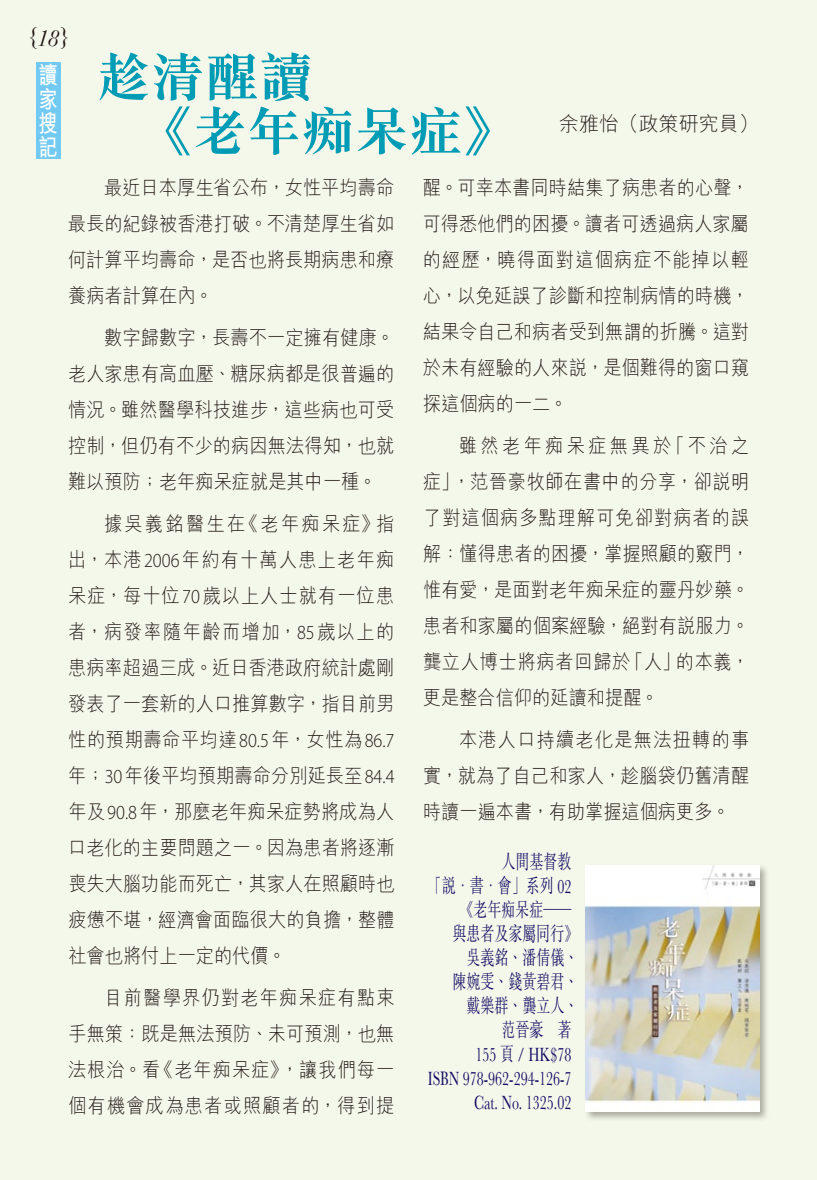
<style>
.page{position:relative;width:817px;height:1180px;background:#fff}
.page>*{position:absolute;margin:0;border:0;box-sizing:border-box;transform-origin:0 0}
.t1{font:700 54px/54px "M Sung HK";color:#009bb4}
.t2{font:700 24px/24px "M Hei HK";color:#fff;text-align:justify;scale:.8 1}
.t3{font:italic 24px "Baskerville";color:#221815}
.t4{font:300 20px/36px "M Hei HK";color:#221815;text-align:justify;scale:.91 1}
.t5{font:300 20px "M Sung HK";color:#100964;scale:.7 1}
.t6{font:20px/24px "Baskerville";color:#100964;text-align:right;scale:.7 1}
.t7{font:300 20px "M Hei HK";color:#221815}
.s1{font-family:"Myriad Pro"}
.s2{font-family:"Baskerville";font-weight:400}
.s3{font-family:"M Sung HK";font-weight:300}
</style>
<div class="page">
<div style="left:0;top:0;width:816px;height:1179px;background:#f4f8ea"></div>
<div style="left:36px;top:62px;width:24px;height:96px;background:#72caf3"></div>
<div style="left:584px;top:863px;width:185px;height:258px;background:#221815;opacity:.35"></div>
<img style="left:585px;top:865px;width:174px;height:246px">
<p class="t3" style="left:27px;top:22px;width:44px">{18}</p>
<p class="t2" style="left:39px;top:61px;width:25px">讀家搜記</p>
<h1 class="t1" style="left:138px;top:48px;width:380px;text-indent:-42px">趁清醒讀<br>《老年痴呆症》</h1>
<p class="t7" style="left:558px;top:109px;width:201px">余雅怡（政策研究員）</p>
<p class="t4" style="left:68px;top:169px;width:360px;text-indent:36px">最近日本厚生省公布，女性平均壽命最長的紀錄被香港打破。不清楚厚生省如何計算平均壽命，是否也將長期病患和療養病者計算在內。</p>
<p class="t4" style="left:68px;top:319px;width:360px;text-indent:36px">數字歸數字，長壽不一定擁有健康。老人家患有高血壓、糖尿病都是很普遍的情況。雖然醫學科技進步，這些病也可受控制，但仍有不少的病因無法得知，也就難以預防；老年痴呆症就是其中一種。</p>
<p class="t4" style="left:68px;top:504px;width:360px;text-indent:36px">據吳義銘醫生在《老年痴呆症》指出，本港<span class="s1">2006</span>年約有十萬人患上老年痴呆症，每十位<span class="s1">70</span>歲以上人士就有一位患者，病發率隨年齡而增加，<span class="s1">85</span>歲以上的患病率超過三成。近日香港政府統計處剛發表了一套新的人口推算數字，指目前男性的預期壽命平均達<span class="s1">80.5</span>年，女性為<span class="s1">86.7</span>年；<span class="s1">30</span>年後平均預期壽命分別延長至<span class="s1">84.4</span>年及<span class="s1">90.8</span>年，那麼老年痴呆症勢將成為人口老化的主要問題之一。因為患者將逐漸喪失大腦功能而死亡，其家人在照顧時也疲憊不堪，經濟會面臨很大的負擔，整體社會也將付上一定的代價。</p>
<p class="t4" style="left:68px;top:978px;width:360px;text-indent:36px">目前醫學界仍對老年痴呆症有點束手無策：既是無法預防、未可預測，也無法根治。看《老年痴呆症》，讓我們每一個有機會成為患者或照顧者的，得到提</p>
<p class="t4" style="left:422px;top:169px;width:360px">醒。可幸本書同時結集了病患者的心聲，可得悉他們的困擾。讀者可透過病人家屬的經歷，曉得面對這個病症不能掉以輕心，以免延誤了診斷和控制病情的時機，結果令自己和病者受到無謂的折騰。這對於未有經驗的人來說，是個難得的窗口窺探這個病的一二。</p>
<p class="t4" style="left:423px;top:427px;width:360px;text-indent:36px">雖然老年痴呆症無異於「不治之症」，范晉豪牧師在書中的分享，卻說明了對這個病多點理解可免卻對病者的誤解：懂得患者的困擾，掌握照顧的竅門，惟有愛，是面對老年痴呆症的靈丹妙藥。患者和家屬的個案經驗，絕對有說服力。龔立人博士將病者回歸於「人」的本義，更是整合信仰的延讀和提醒。</p>
<p class="t4" style="left:423px;top:720px;width:360px;text-indent:36px">本港人口持續老化是無法扭轉的事實，就為了自己和家人，趁腦袋仍舊清醒時讀一遍本書，有助掌握這個病更多。</p>
<p class="t5" style="left:501px;top:847px;width:101px">人間基督教</p>
<p class="t5" style="left:428px;top:871px;width:206px">「說．書．會」系列 <span class="s2">02</span></p>
<p class="t5" style="left:459px;top:895px;width:161px">《老年痴呆症──</p>
<p class="t5" style="left:452px;top:919px;width:181px">與患者及家屬同行》</p>
<p class="t5" style="left:466px;top:943px;width:161px">吳義銘、潘倩儀、</p>
<p class="t5" style="left:452px;top:967px;width:181px">陳婉雯、錢黃碧君、</p>
<p class="t5" style="left:466px;top:991px;width:161px">戴樂群、龔立人、</p>
<p class="t5" style="left:501px;top:1015px;width:101px">范晉豪 著</p>
<p class="t6" style="left:427px;top:1042px;width:207px">155 <span class="s3">頁</span> / HK$78<br>ISBN 978-962-294-126-7<br>Cat. No. 1325.02</p>
</div>
